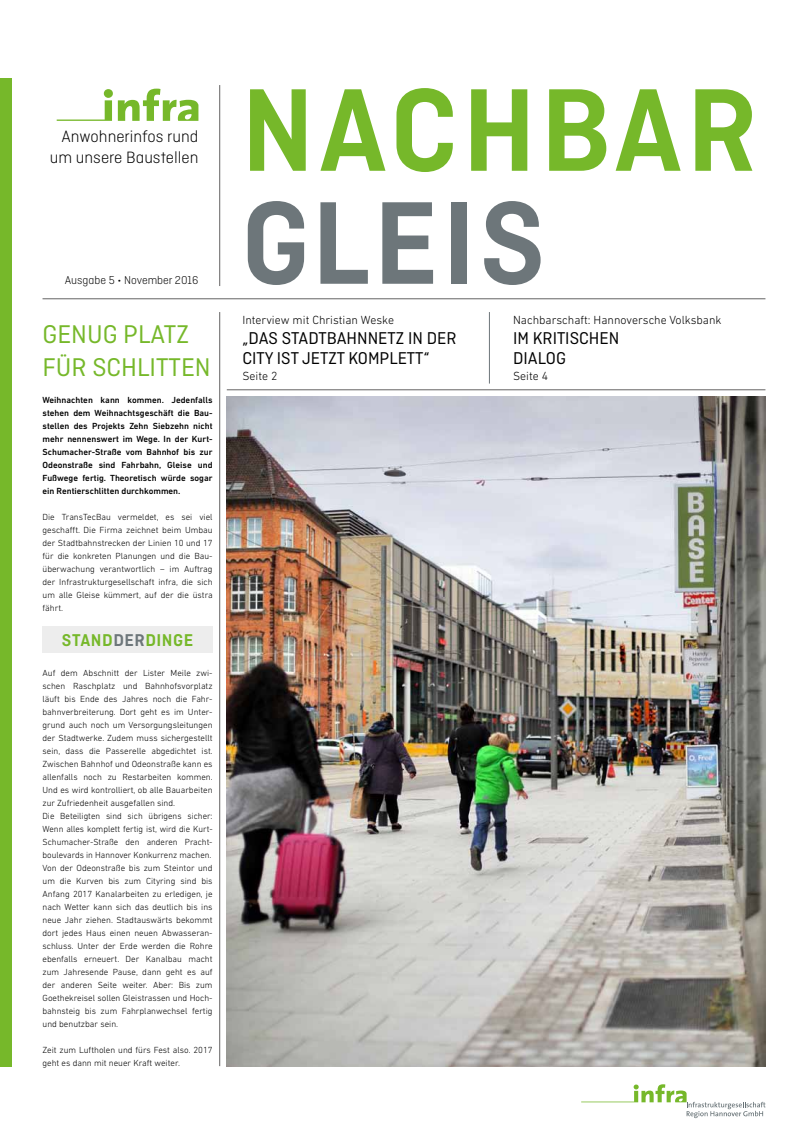
<style>
.page{position:relative;width:808px;height:1134px;background:#fff}
.page>*{position:absolute;margin:0;border:0;box-sizing:border-box;transform-origin:0 0}
.t1{font:600 124px "Ciutadella";letter-spacing:.03em;color:#76b82a}
.t2{font:600 124px "Ciutadella";letter-spacing:.03em;color:#6d767a}
.t3{font:27px/33px "Ciutadella";color:#76b82a}
.t4{font:18px/20px "Ciutadella";color:#000}
.t5{font:600 18px "Ciutadella";letter-spacing:.03em;color:#76b82a}
.t6{font:300 17.3px/20.7px "Ciutadella";color:#000;text-align:right}
.t7{font:300 12px "DIN Next LT Pro";color:#000}
.t8{font:300 12px "Ciutadella";color:#000}
.t9{font:300 9px/13px "DIN Next LT Pro";color:#000}
.t10{font:500 9px/13px "DIN Next LT Pro";color:#000;text-align:justify}
.s1{color:#6d767a}
</style>
<div class="page">
<svg style="left:581px;top:1084px;width:184px;height:34px"></svg>
<hr style="left:219px;top:85px;width:1px;height:201px;background:#646363">
<div style="left:0;top:78px;width:11px;height:988px;background:#76b82a"></div>
<svg style="left:57px;top:89px;width:141px;height:32px"></svg>
<hr style="left:43px;top:299px;width:722px;height:1px;background:#646363">
<hr style="left:227px;top:390px;width:538px;height:1px;background:#646363">
<hr style="left:219px;top:312px;width:1px;height:754px;background:#646363">
<hr style="left:489px;top:312px;width:1px;height:72px;background:#6d767a">
<img style="left:227px;top:397px;width:538px;height:669px">
<div style="left:43px;top:626px;width:170px;height:27px;background:#ededed"></div>
<h3 class="t6" style="left:50px;top:126px;width:150px">Anwohnerinfos rund um unsere Baustellen</h3>
<h3 class="t8" style="left:65px;top:273px;width:135px">Ausgabe 5 • November 2016</h3>
<h2 class="t3" style="left:43px;top:317px;width:170px">GENUG PLATZ<br>FÜR SCHLITTEN</h2>
<p class="t10" style="left:43px;top:393px;width:172px">Weihnachten kann kommen. Jedenfalls stehen dem Weihnachtsgeschäft die Bau&shy;stellen des Projekts Zehn Siebzehn nicht mehr nennenswert im Wege. In der Kurt-Schumacher-Straße vom Bahnhof bis zur Odeonstraße sind Fahrbahn, Gleise und Fußwege fertig. Theoretisch würde sogar ein Rentierschlitten durchkommen.</p>
<p class="t9" style="left:43px;top:510px;width:172px;text-align:justify">Die TransTecBau vermeldet, es sei viel geschafft. Die Firma zeichnet beim Umbau der Stadtbahnstrecken der Linien 10 und 17 für die konkreten Planungen und die Bau&shy;überwachung verantwortlich – im Auftrag der Infrastrukturgesellschaft infra, die sich um alle Gleise kümmert, auf der die üstra fährt.</p>
<h3 class="t5" style="left:62px;top:629px;width:133px">STAND<span class="s1">DER</span>DINGE</h3>
<p class="t9" style="left:43px;top:666px;width:172px">Auf dem Abschnitt der Lister Meile zwi&shy;schen Raschplatz und Bahnhofsvorplatz läuft bis Ende des Jahres noch die Fahr&shy;bahnverbreiterung. Dort geht es im Unter&shy;grund auch noch um Versorgungsleitungen der Stadtwerke. Zudem muss sichergestellt sein, dass die Passerelle abgedichtet ist.<br>Zwischen Bahnhof und Odeonstraße kann es allenfalls noch zu Restarbeiten kommen.<br>Und es wird kontrolliert, ob alle Bauarbeiten zur Zufriedenheit ausgefallen sind.<br>Die Beteiligten sind sich übrigens sicher:<br>Wenn alles komplett fertig ist, wird die Kurt-Schumacher-Straße den anderen Pracht&shy;boulevards in Hannover Konkurrenz machen.<br>Von der Odeonstraße bis zum Steintor und um die Kurven bis zum Cityring sind bis Anfang 2017 Kanalarbeiten zu erledigen, je nach Wetter kann sich das deutlich bis ins neue Jahr ziehen. Stadtauswärts bekommt dort jedes Haus einen neuen Abwasseran&shy;schluss. Unter der Erde werden die Rohre ebenfalls erneuert. Der Kanalbau macht zum Jahresende Pause, dann geht es auf der anderen Seite weiter. Aber: Bis zum Goethekreisel sollen Gleistrassen und Hoch&shy;bahnsteig bis zum Fahrplanwechsel fertig und benutzbar sein.</p>
<p class="t9" style="left:43px;top:1043px;width:172px">Zeit zum Luftholen und fürs Fest also. 2017 geht es dann mit neuer Kraft weiter.</p>
<h1 class="t1" style="left:241px;top:60px;width:518px">NACHBAR</h1>
<h1 class="t2" style="left:241px;top:172px;width:306px">GLEIS</h1>
<h3 class="t7" style="left:242px;top:313px;width:153px">Interview mit Christian Weske</h3>
<h3 class="t4" style="left:242px;top:328px;width:215px">„DAS STADTBAHNNETZ IN DER<br>CITY IST JETZT KOMPLETT“</h3>
<h3 class="t7" style="left:242px;top:369px;width:37px">Seite 2</h3>
<h3 class="t7" style="left:513px;top:313px;width:210px">Nachbarschaft: Hannoversche Volksbank</h3>
<h3 class="t4" style="left:513px;top:328px;width:108px">I M KRITISCHEN<br>DIALOG</h3>
<h3 class="t7" style="left:513px;top:369px;width:37px">Seite 4</h3>
</div>
